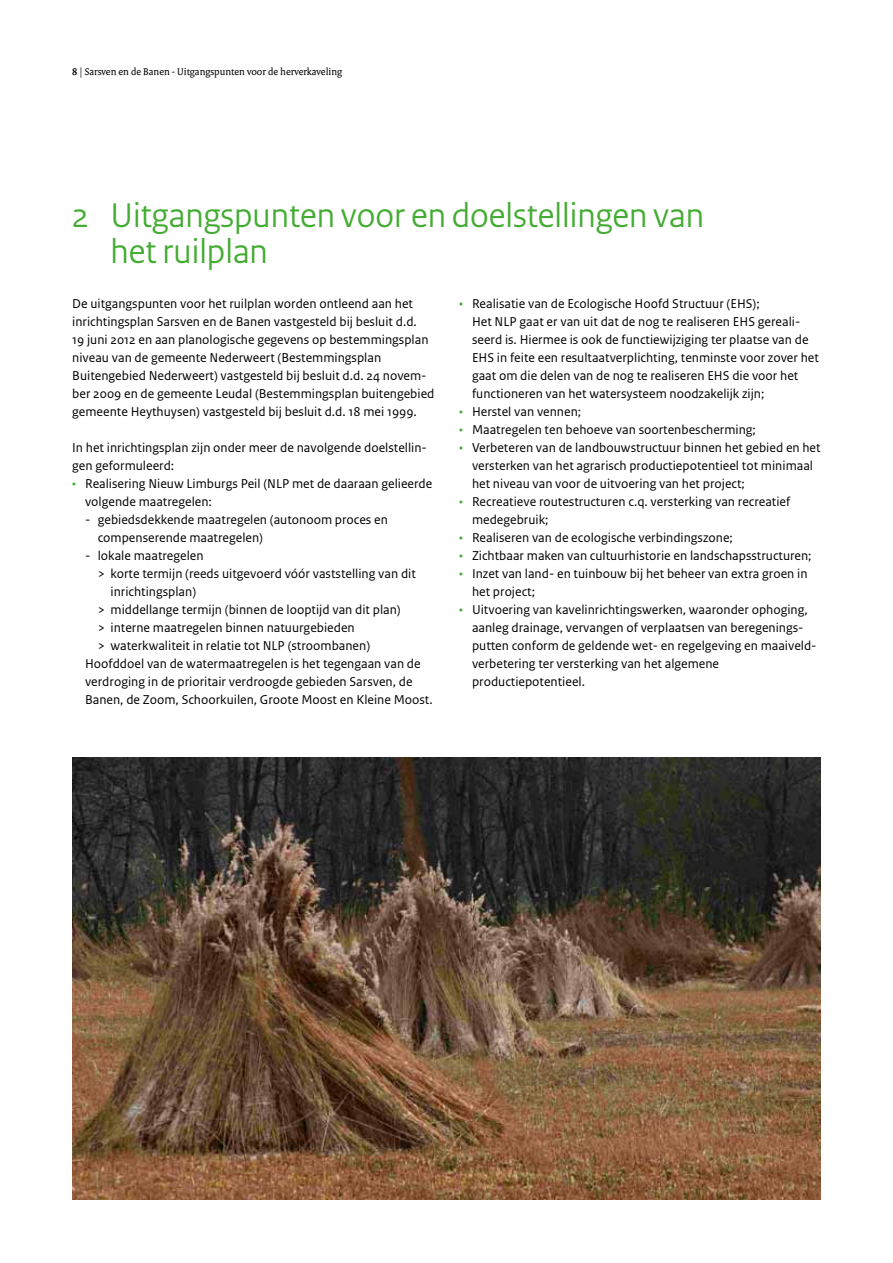
<style>
.page{position:relative;width:893px;height:1263px;background:#fff}
.page>*{position:absolute;margin:0;border:0;box-sizing:border-box;transform-origin:0 0}
.t1{font:36px/36px "Rijksoverheid Sans Heading";color:#43ac32}
.t2{font:13.5px/18px "Rijksoverheid Sans Text";color:#000}
.t3{font:10.5px "Rijksoverheid Serif";color:#000}
.s1{font-weight:700}
.s2{color:#43ac32}
</style>
<div class="page">
<img style="left:72px;top:758px;width:749px;height:441px">
<p class="t3" style="left:72px;top:65px;width:271px"><span class="s1">8</span> | Sarsven en de Banen - Uitgangspunten voor de herverkaveling</p>
<h1 class="t1" style="left:111px;top:198px;width:595px;text-indent:-38px">2 Uitgangspunten voor en doelstellingen van het ruilplan</h1>
<p class="t2" style="left:472px;top:295px;width:348px;text-indent:-13px"><span class="s2">•</span> Realisatie van de Ecologische Hoofd Structuur (EHS);<br>Het NLP gaat er van uit dat de nog te realiseren EHS gereali&shy;seerd is. Hiermee is ook de functiewijziging ter plaatse van de EHS in feite een resultaatverplichting, tenminste voor zover het gaat om die delen van de nog te realiseren EHS die voor het functioneren van het watersysteem noodzakelijk zijn;</p>
<p class="t2" style="left:459px;top:403px;width:123px"><span class="s2">•</span> Herstel van vennen;</p>
<p class="t2" style="left:459px;top:421px;width:298px"><span class="s2">•</span> Maatregelen ten behoeve van soortenbescherming;</p>
<p class="t2" style="left:472px;top:439px;width:350px;text-indent:-13px"><span class="s2">•</span> Verbeteren van de landbouwstructuur binnen het gebied en het versterken van het agrarisch productiepotentieel tot minimaal het niveau van voor de uitvoering van het project;</p>
<p class="t2" style="left:472px;top:493px;width:320px;text-indent:-13px"><span class="s2">•</span> Recreatieve routestructuren c.q. versterking van recreatief medegebruik;</p>
<p class="t2" style="left:459px;top:529px;width:275px"><span class="s2">•</span> Realiseren van de ecologische verbindingszone;</p>
<p class="t2" style="left:459px;top:547px;width:354px"><span class="s2">•</span> Zichtbaar maken van cultuurhistorie en landschapsstructuren;</p>
<p class="t2" style="left:472px;top:565px;width:337px;text-indent:-13px"><span class="s2">•</span> Inzet van land- en tuinbouw bij het beheer van extra groen in het project;</p>
<p class="t2" style="left:472px;top:601px;width:346px;text-indent:-13px"><span class="s2">•</span> Uitvoering van kavelinrichtingswerken, waaronder ophoging, aanleg drainage, vervangen of verplaatsen van beregenings&shy;putten conform de geldende wet- en regelgeving en maaiveld&shy;verbetering ter versterking van het algemene productiepotentieel.</p>
<p class="t2" style="left:72px;top:295px;width:364px">De uitgangspunten voor het ruilplan worden ontleend aan het inrichtingsplan Sarsven en de Banen vastgesteld bij besluit d.d.<br>19 juni 2012 en aan planologische gegevens op bestemmingsplan niveau van de gemeente Nederweert (Bestemmingsplan Buitengebied Nederweert) vastgesteld bij besluit d.d. 24 novem&shy;ber 2009 en de gemeente Leudal (Bestemmingsplan buitengebied gemeente Heythuysen) vastgesteld bij besluit d.d. 18 mei 1999.</p>
<p class="t2" style="left:72px;top:439px;width:356px">In het inrichtingsplan zijn onder meer de navolgende doelstellin&shy;gen geformuleerd:</p>
<p class="t2" style="left:85px;top:475px;width:349px;text-indent:-13px"><span class="s2">•</span> Realisering Nieuw Limburgs Peil (NLP met de daaraan gelieerde volgende maatregelen:</p>
<p class="t2" style="left:98px;top:511px;width:292px;text-indent:-13px">- gebiedsdekkende maatregelen (autonoom proces en compenserende maatregelen)</p>
<p class="t2" style="left:85px;top:547px;width:120px">- lokale maatregelen</p>
<p class="t2" style="left:98px;top:565px;width:320px">&gt; korte termijn (reeds uitgevoerd vóór vaststelling van dit</p>
<p class="t2" style="left:111px;top:583px;width:87px">inrichtingsplan)</p>
<p class="t2" style="left:98px;top:601px;width:304px">&gt; middellange termijn (binnen de looptijd van dit plan)</p>
<p class="t2" style="left:98px;top:619px;width:258px">&gt; interne maatregelen binnen natuurgebieden</p>
<p class="t2" style="left:98px;top:637px;width:274px">&gt; waterkwaliteit in relatie tot NLP (stroombanen)</p>
<p class="t2" style="left:85px;top:655px;width:337px">Hoofddoel van de watermaatregelen is het tegengaan van de</p>
<p class="t2" style="left:85px;top:673px;width:329px">verdroging in de prioritair verdroogde gebieden Sarsven, de</p>
<p class="t2" style="left:85px;top:691px;width:349px">Banen, de Zoom, Schoorkuilen, Groote Moost en Kleine Moost.</p>
</div>
